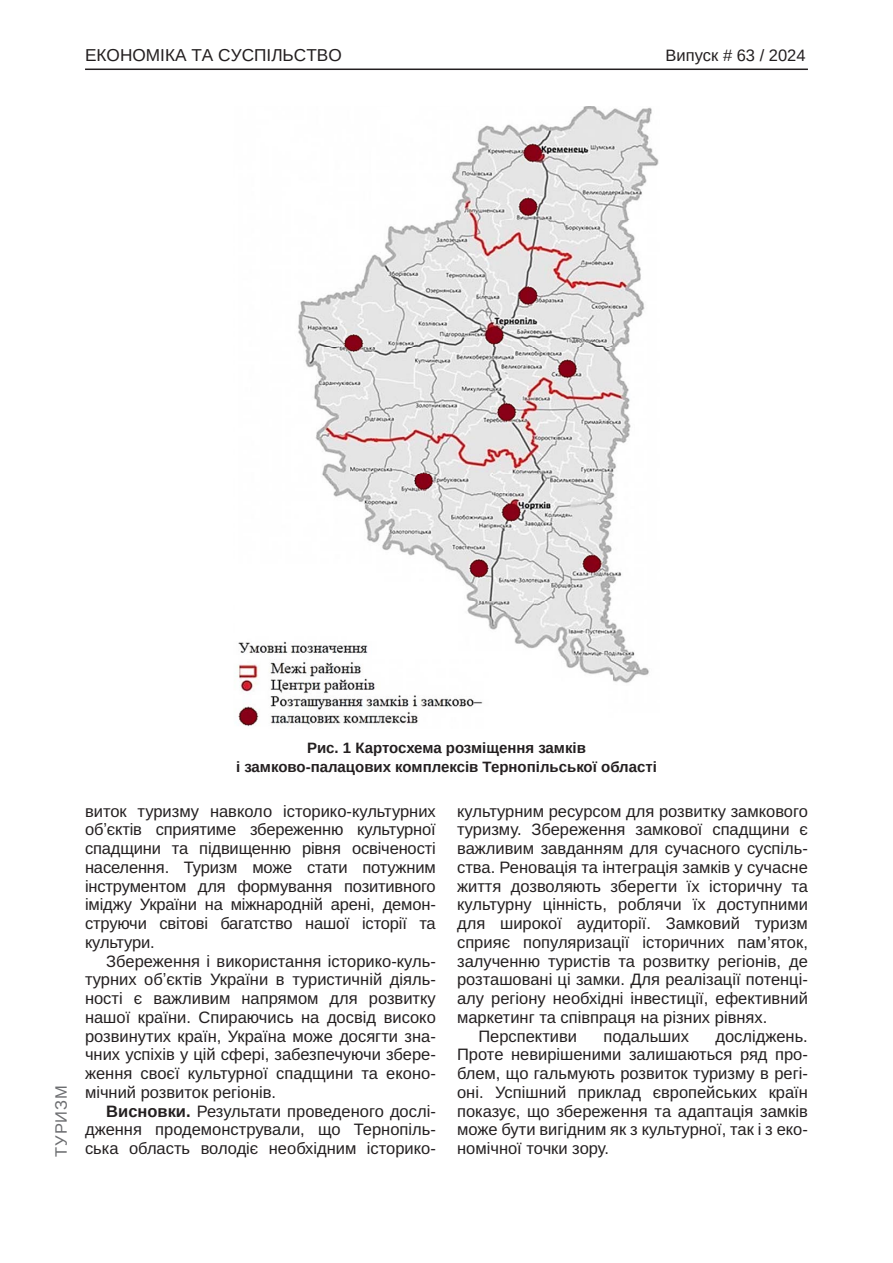
<style>
.page{position:relative;width:893px;height:1263px;background:#fff}
.page>*{position:absolute;margin:0;border:0;box-sizing:border-box;transform-origin:0 0}
.t1{font:17.25px "Arimo";color:#231f20}
.Текст_основной_G{font:16.5px/18.8px "Arimo";color:#231f20;text-align:justify}
.t2{font:16.5px "Arimo";color:#231f20}
.t3{font:16.5px "Arimo";letter-spacing:.05em;color:#6c6d70}
.Рисунок_N{font:700 15px "Arimo";color:#231f20}
.s1{font-weight:700}
</style>
<div class="page">
<hr style="left:85px;top:69px;width:723px;height:1px;background:#231f20">
<img style="left:237px;top:106px;width:422px;height:621px">
<p class="t1" style="left:85px;top:45px;width:258px">ЕКОНОМІКА ТА СУСПІЛЬСТВО</p>
<p class="t2" style="left:665px;top:46px;width:142px">Випуск # 63 / 2024</p>
<p class="t3" style="left:52px;top:1157px;width:73px;rotate:-90deg">ТУРИЗМ</p>
<p class="Рисунок_N" style="left:307px;top:737px;width:280px">Рис. 1 Картосхема розміщення замків</p>
<p class="Рисунок_N" style="left:236px;top:756px;width:422px">і замково-палацових комплексів Тернопільської області</p>
<p class="Текст_основной_G" style="left:85px;top:802px;width:352px">виток туризму навколо історико-культурних обʼєктів сприятиме збереженню культурної спадщини та підвищенню рівня освіченості населення. Туризм може стати потужним інструментом для формування позитивного іміджу України на міжнародній арені, демон&shy;струючи світові багатство нашої історії та культури.</p>
<p class="Текст_основной_G" style="left:85px;top:952px;width:352px;text-indent:21px">Збереження і використання історико-куль&shy;турних обʼєктів України в туристичній діяль&shy;ності є важливим напрямом для розвитку нашої країни. Спираючись на досвід високо розвинутих країн, Україна може досягти зна&shy;чних успіхів у цій сфері, забезпечуючи збере&shy;ження своєї культурної спадщини та еконо&shy;мічний розвиток регіонів.</p>
<p class="Текст_основной_G" style="left:85px;top:1102px;width:352px;text-indent:21px"><span class="s1">Висновки.</span> Результати проведеного дослі&shy;дження продемонстрували, що Тернопіль&shy;ська область володіє необхідним історико-</p>
<p class="Текст_основной_G" style="left:457px;top:802px;width:352px">культурним ресурсом для розвитку замкового туризму. Збереження замкової спадщини є важливим завданням для сучасного суспіль&shy;ства. Реновація та інтеграція замків у сучасне життя дозволяють зберегти їх історичну та культурну цінність, роблячи їх доступними для широкої аудиторії. Замковий туризм сприяє популяризації історичних пам’яток, залученню туристів та розвитку регіонів, де розташовані ці замки. Для реалізації потенці&shy;алу регіону необхідні інвестиції, ефективний маркетинг та співпраця на різних рівнях.</p>
<p class="Текст_основной_G" style="left:478px;top:1027px;width:100px">Перспективи</p>
<p class="Текст_основной_G" style="left:603px;top:1027px;width:87px">подальших</p>
<p class="Текст_основной_G" style="left:457px;top:1027px;width:352px;text-indent:258px">досліджень.<br>Проте невирішеними залишаються ряд про&shy;блем, що гальмують розвиток туризму в регі&shy;оні. Успішний приклад європейських країн показує, що збереження та адаптація замків може бути вигідним як з культурної, так і з еко&shy;номічної точки зору.</p>
</div>
